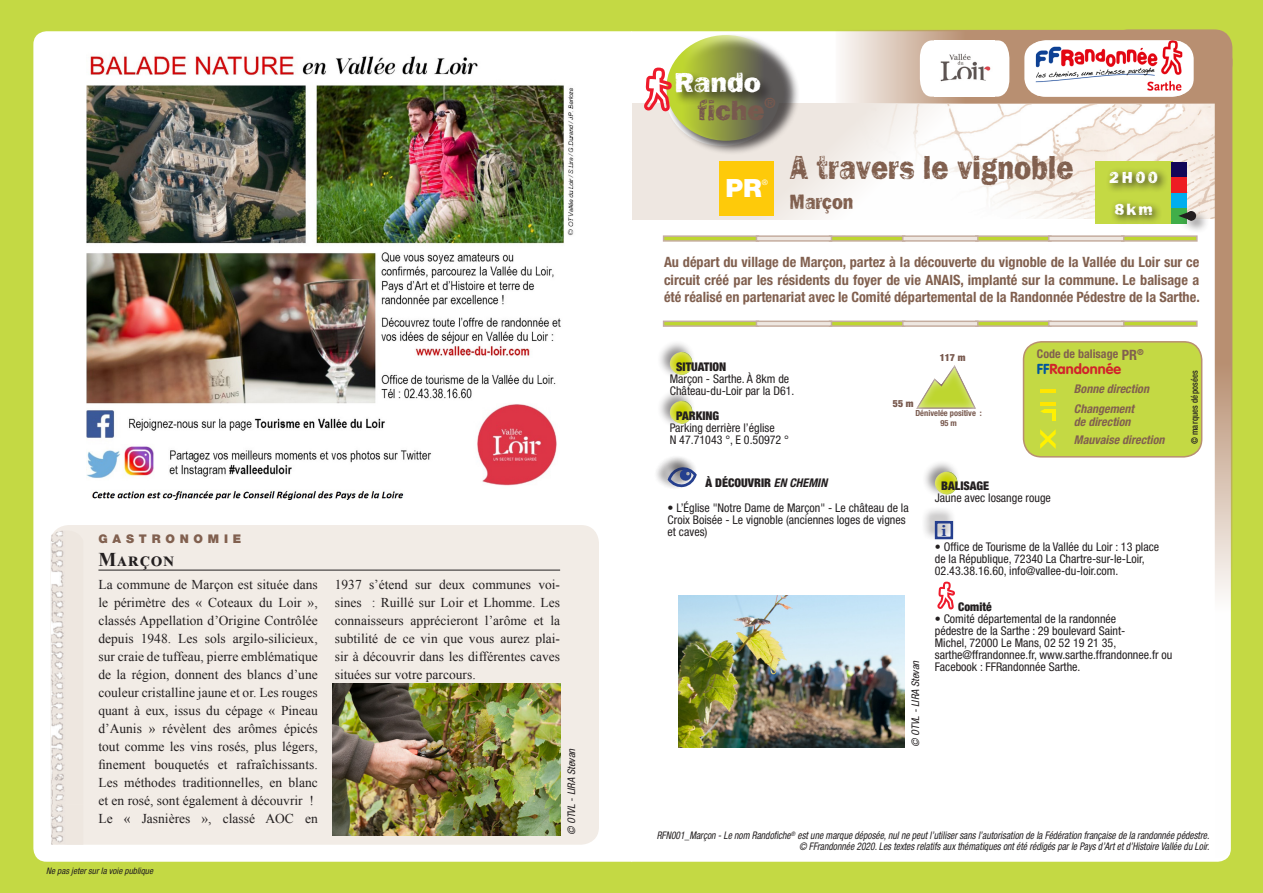
<style>
.page{position:relative;width:1263px;height:893px;background:#fff}
.page>*{position:absolute;margin:0;border:0;box-sizing:border-box;transform-origin:0 0}
.p_titre{font:34.2px "Frankie OTF";color:#81604f;scale:.83 1}
.t1{font:28.5px/27.5px "Frankie OTF";color:#fff}
.t2{font:900 25.2px "Helvetica Neue LT Std";color:#fff}
.p_soustitre{font:21.6px "Frankie OTF";color:#81604f;scale:.83 1}
.thema_titre{font:700 19.5px "Times New Roman";letter-spacing:.05em;color:#231f20}
.p_duree{font:16.8px "Frankie OTF";color:#fff}
.p_distance{font:16.8px "Frankie OTF";color:#fff}
._05-ITIN-Bandeau{font:700 14.4px "Georgia";color:#253f8e}
.p_chapo{font:700 condensed 14.25px/17.2px "Helvetica Neue LT Std";color:#81604f;text-align:justify}
.balisagePR{font:700 14.25px "VAG Rounded Std";color:#d1232a}
.thema_texte{font:13.5px/18px "Times New Roman";color:#231f20;text-align:justify}
.p_texte{font:condensed 12px/12px "Helvetica Neue LT Std";color:#231f20}
.balisagePR-2{font:italic 700 condensed 12px "Helvetica Neue LT Std";color:#81604f}
.p_titre_puceVerte{font:900 condensed 12px "Helvetica Neue LT Std";color:#231f20}
.p_titre_oeil{font:900 condensed 12px "Helvetica Neue LT Std";color:#231f20}
.balisagePR-3{font:700 condensed 12px "Helvetica Neue LT Std";color:#81604f}
.thema_typologie{font:900 12px "Helvetica Neue LT Std";letter-spacing:.4em;color:#81604f}
.p_titre_comite{font:900 condensed 12px "Helvetica Neue LT Std";color:#231f20}
.p_copyright{font:italic condensed 10.5px "Helvetica Neue LT Std";color:#231f20;scale:.9 1}
.media_copyright{font:italic condensed 10.5px "Helvetica Neue LT Std";color:#231f20}
.p_denivele_max{font:900 condensed 9.9px "Helvetica Neue LT Std";color:#78594e}
.p_denivele_min{font:900 condensed 9.9px "Helvetica Neue LT Std";color:#78594e}
.nePasJeter{font:italic condensed 9px "Helvetica Neue LT Std";color:#231f20}
.balisagePRCopy{font:500 condensed 9px "Helvetica Neue LT Std";letter-spacing:.02em;color:#231f20;scale:.96 1}
.p_denivele_texte{font:700 condensed 8.4px/9.6px "Helvetica Neue LT Std";color:#78594e;text-align:center}
.t3{font:7.65px "Helvetica Neue LT Std";color:#fff}
.s1{color:#78594e}
.s2{font-size:14.25px}
.s3{color:#01569b}
.s4{font-weight:700;font-style:italic}
</style>
<div class="page">
<div style="left:0;top:0;width:631px;height:893px;background:#c4d944"></div>
<div style="left:631px;top:0;width:632px;height:893px;background:#c4d944"></div>
<div style="left:632px;top:31px;width:594px;height:831px;background:#fff"></div>
<div style="left:33px;top:31px;width:599px;height:831px;background:#fff"></div>
<div style="left:632px;top:103px;width:388px;height:117px;background:#eee7e1"></div>
<div style="left:664px;top:33px;width:136px;height:122px;background:#231f20;opacity:.75"></div>
<svg style="left:666px;top:35px;width:120px;height:106px;background:#8d964c"></svg>
<div style="left:674px;top:71px;width:100px;height:35px;background:#231f20;opacity:.75"></div>
<svg style="left:643px;top:68px;width:29px;height:43px"></svg>
<div style="left:720px;top:161px;width:54px;height:54px;background:#feca0a"></div>
<svg style="left:663px;top:235px;width:93px;height:7px"></svg>
<svg style="left:832px;top:235px;width:4px;height:7px"></svg>
<svg style="left:756px;top:235px;width:76px;height:7px"></svg>
<svg style="left:663px;top:321px;width:93px;height:6px"></svg>
<svg style="left:832px;top:321px;width:4px;height:6px"></svg>
<svg style="left:756px;top:321px;width:76px;height:6px"></svg>
<div style="left:657px;top:340px;width:39px;height:39px;background:#231f20;opacity:.5"></div>
<div style="left:669px;top:349px;width:30px;height:27px;background:#fff;opacity:.75"></div>
<div style="left:657px;top:389px;width:39px;height:39px;background:#231f20;opacity:.5"></div>
<div style="left:669px;top:398px;width:30px;height:27px;background:#fff;opacity:.75"></div>
<div style="left:653px;top:454px;width:44px;height:36px;background:#231f20;opacity:.5"></div>
<div style="left:665px;top:457px;width:27px;height:26px;background:#231f20;opacity:.5"></div>
<svg style="left:668px;top:466px;width:29px;height:22px"></svg>
<svg style="left:836px;top:30px;width:396px;height:829px;background:#f2f0e0"></svg>
<img style="left:935px;top:40px;width:59px;height:57px">
<img style="left:679px;top:596px;width:225px;height:151px">
<div style="left:51px;top:525px;width:548px;height:320px;background:#f2ece6;border-radius:18px"></div>
<hr style="left:98px;top:570px;width:462px;height:1px;background:#231f20">
<img style="left:51px;top:531px;width:14px;height:314px">
<img style="left:332px;top:684px;width:228px;height:151px">
<img style="left:87px;top:48px;width:492px;height:452px">
<p class="thema_typologie" style="left:98px;top:532px;width:144px">GASTRONOMIE</p>
<p class="thema_titre" style="left:98px;top:545px;width:77px">Marçon</p>
<p class="thema_texte" style="left:98px;top:575px;width:221px">La commune de Marçon est située dans le périmètre des « Coteaux du Loir », classés Appellation d’Origine Contrôlée depuis 1948. Les sols argilo-silicieux, sur craie de tuffeau, pierre emblématique de la région, donnent des blancs d’une couleur cristalline jaune et or. Les rouges quant à eux, issus du cépage « Pineau d’Aunis » révèlent des arômes épicés tout comme les vins rosés, plus légers, finement bouquetés et rafraîchissants.<br>Les méthodes traditionnelles, en blanc et en rosé, sont également à découvrir !</p>
<p class="thema_texte" style="left:98px;top:809px;width:221px">Le « Jasnières », classé AOC en</p>
<p class="nePasJeter" style="left:46px;top:865px;width:108px">Ne pas jeter sur la voie publique</p>
<p class="thema_texte" style="left:335px;top:575px;width:227px">1937 s’étend sur deux communes voi&shy;sines : Ruillé sur Loir et Lhomme. Les connaisseurs apprécieront l’arôme et la subtilité de ce vin que vous aurez plai&shy;sir à découvrir dans les différentes caves situées sur votre parcours.</p>
<p class="media_copyright" style="left:565px;top:835px;width:88px;rotate:-90deg">© OTVL - LIRA Stevan</p>
<h2 class="t1" style="left:698px;top:68px;width:79px;text-indent:-23px">Rando <span class="s1">fiche</span><sup>®</sup></h2>
<h3 class="t2" style="left:726px;top:173px;width:38px">PR</h3>
<p class="t3" style="left:762px;top:177px;width:8px">®</p>
<p class="p_titre" style="left:789px;top:147px;width:344px">A travers le vignoble</p>
<p class="p_soustitre" style="left:789px;top:189px;width:78px">Marçon</p>
<p class="p_duree" style="left:1109px;top:167px;width:50px">2H00</p>
<p class="p_distance" style="left:1114px;top:199px;width:40px">8km</p>
<p class="p_chapo" style="left:664px;top:254px;width:537px">Au départ du village de Marçon, partez à la découverte du vignoble de la Vallée du Loir sur ce circuit créé par les résidents du foyer de vie ANAIS, implanté sur la commune. Le balisage a été réalisé en partenariat avec le Comité départemental de la Randonnée Pédestre de la Sarthe.</p>
<p class="balisagePR-3" style="left:1037px;top:347px;width:108px">Code de balisage <span class="s2">PR</span><sup>®</sup></p>
<p class="balisagePR" style="left:1037px;top:361px;width:86px"><span class="s3">FF</span>Randonnée</p>
<p class="balisagePR-2" style="left:1074px;top:382px;width:77px">Bonne direction</p>
<p class="balisagePR-2" style="left:1074px;top:401px;width:62px">Changement</p>
<p class="balisagePR-2" style="left:1074px;top:415px;width:58px">de direction</p>
<p class="balisagePR-2" style="left:1074px;top:433px;width:92px">Mauvaise direction</p>
<p class="p_denivele_max" style="left:940px;top:351px;width:27px">117 m</p>
<p class="p_titre_puceVerte" style="left:676px;top:359px;width:52px">SITUATION</p>
<p class="p_texte" style="left:670px;top:372px;width:126px">Marçon - Sarthe. À 8km de<br>Château-du-Loir par la D61.</p>
<p class="p_titre_puceVerte" style="left:676px;top:408px;width:45px">PARKING</p>
<p class="p_texte" style="left:670px;top:421px;width:121px">Parking derrière l’église<br>N 47.71043 °, E 0.50972 °</p>
<p class="p_titre_oeil" style="left:705px;top:475px;width:123px">À DÉCOUVRIR <span class="s4">EN CHEMIN</span></p>
<p class="p_texte" style="left:668px;top:502px;width:243px">• L’Église "Notre Dame de Marçon" - Le château de la<br>Croix Boisée - Le vignoble (anciennes loges de vignes et caves)</p>
<p class="p_denivele_min" style="left:893px;top:398px;width:22px">55 m</p>
<p class="p_denivele_texte" style="left:915px;top:408px;width:68px">Dénivelée positive :<br>95 m</p>
<p class="p_titre_puceVerte" style="left:941px;top:479px;width:50px">BALISAGE</p>
<p class="p_texte" style="left:935px;top:492px;width:118px">Jaune avec losange rouge</p>
<p class="p_texte" style="left:935px;top:541px;width:226px">• Office de Tourisme de la Vallée du Loir : 13 place de la République, 72340 La Chartre-sur-le-Loir,<br>02.43.38.16.60, info@vallee-du-loir.com.</p>
<p class="p_titre_comite" style="left:958px;top:599px;width:35px">Comité</p>
<p class="p_texte" style="left:935px;top:612px;width:239px">• Comité départemental de la randonnée<br>pédestre de la Sarthe : 29 boulevard Saint-<br>Michel, 72000 Le Mans, 02 52 19 21 35, sarthe@ffrandonnee.fr, www.sarthe.ffrandonnee.fr ou Facebook : FFRandonnée Sarthe.</p>
<p class="_05-ITIN-Bandeau" style="left:941px;top:521px;width:7px">i</p>
<p class="media_copyright" style="left:909px;top:747px;width:88px;rotate:-90deg">© OTVL - LIRA Stevan</p>
<p class="balisagePRCopy" style="left:1189px;top:444px;width:79px;rotate:-90deg">© marques déposées</p>
<p class="p_copyright" style="left:657px;top:830px;width:615px">RFN001_Marçon - Le nom Randofiche<sup>®</sup> est une marque déposée, nul ne peut l’utiliser sans l’autorisation de la Fédération française de la randonnée pédestre.</p>
<p class="p_copyright" style="left:799px;top:840px;width:457px">© FFrandonnée 2020. Les textes relatifs aux thématiques ont été rédigés par le Pays d’Art et d’Histoire Vallée du Loir.</p>
</div>
